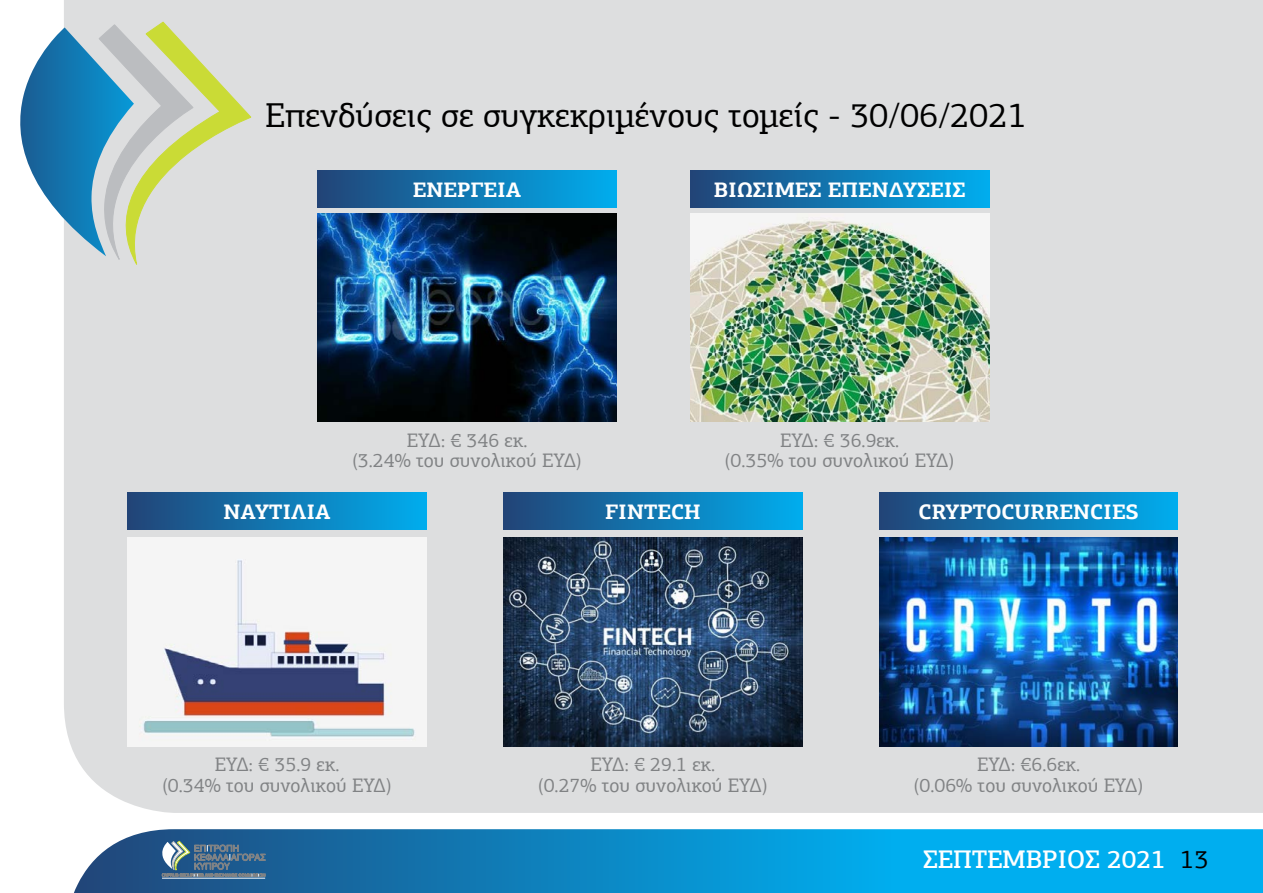
<style>
.page{position:relative;width:1263px;height:893px;background:#fff}
.page>*{position:absolute;margin:0;border:0;box-sizing:border-box;transform-origin:0 0}
.t1{font:34.5px "PF Agora Slab Pro";color:#000}
.t2{font:500 25.5px "PF Agora Slab Pro";color:#fff}
.t3{font:700 21px "PF Agora Slab Pro";color:#fff}
.t4{font:19.5px/20.4px "PF Agora Slab Pro";color:#808284;text-align:center}
.s1{font-weight:400;color:#000}
</style>
<div class="page">
<div style="left:64px;top:0;width:1199px;height:813px;background:#dddedf"></div>
<svg style="left:74px;top:829px;width:1189px;height:64px;background:#1091cc"></svg>
<hr style="left:162px;top:878px;width:103px;height:1px;background:#fff">
<svg style="left:161px;top:841px;width:104px;height:36px;background:#507592"></svg>
<svg style="left:20px;top:22px;width:231px;height:243px;background:#abc5c4"></svg>
<div style="left:318px;top:170px;width:298px;height:37px;background:linear-gradient(to right,#247,#01aced)"></div>
<div style="left:128px;top:493px;width:298px;height:37px;background:linear-gradient(to right,#247,#01aced)"></div>
<div style="left:690px;top:170px;width:299px;height:37px;background:linear-gradient(to right,#247,#00adee)"></div>
<div style="left:503px;top:493px;width:299px;height:37px;background:linear-gradient(to right,#247,#00adee)"></div>
<div style="left:879px;top:493px;width:299px;height:37px;background:linear-gradient(to right,#247,#00adee)"></div>
<img style="left:318px;top:213px;width:298px;height:208px">
<img style="left:128px;top:538px;width:298px;height:208px">
<img style="left:690px;top:213px;width:299px;height:208px">
<img style="left:503px;top:538px;width:299px;height:208px">
<img style="left:879px;top:538px;width:299px;height:208px">
<h1 class="t1" style="left:265px;top:94px;width:763px">Επενδύσεις σε συγκεκριμένους τομείς - 30/06/2021</h1>
<p class="t3" style="left:413px;top:176px;width:110px">ΕΝΈΡΓΕΙΑ</p>
<p class="t3" style="left:714px;top:176px;width:253px">ΒΙΏΣΙΜΕΣ ΕΠΕΝΔΎΣΕΙΣ</p>
<p class="t3" style="left:223px;top:499px;width:109px">ΝΑΥΤΙΛΊΑ</p>
<p class="t4" style="left:352px;top:430px;width:231px">ΕΥΔ: € 346 εκ.<br>(3.24% του συνολικού ΕΥΔ)</p>
<p class="t4" style="left:725px;top:430px;width:231px">ΕΥΔ: € 36.9εκ.<br>(0.35% του συνολικού ΕΥΔ)</p>
<p class="t3" style="left:605px;top:499px;width:97px">FINTECH</p>
<p class="t3" style="left:918px;top:499px;width:221px">CRYPTOCURRENCIES</p>
<p class="t4" style="left:162px;top:754px;width:231px">ΕΥΔ: € 35.9 εκ.<br>(0.34% του συνολικού ΕΥΔ)</p>
<p class="t4" style="left:538px;top:754px;width:231px">ΕΥΔ: € 29.1 εκ.<br>(0.27% του συνολικού ΕΥΔ)</p>
<p class="t4" style="left:914px;top:754px;width:231px">ΕΥΔ: €6.6εκ.<br>(0.06% του συνολικού ΕΥΔ)</p>
<h2 class="t2" style="left:923px;top:843px;width:287px">ΣΕΠΤΈΜΒΡΙΟΣ 2021 <span class="s1">13</span></h2>
</div>
